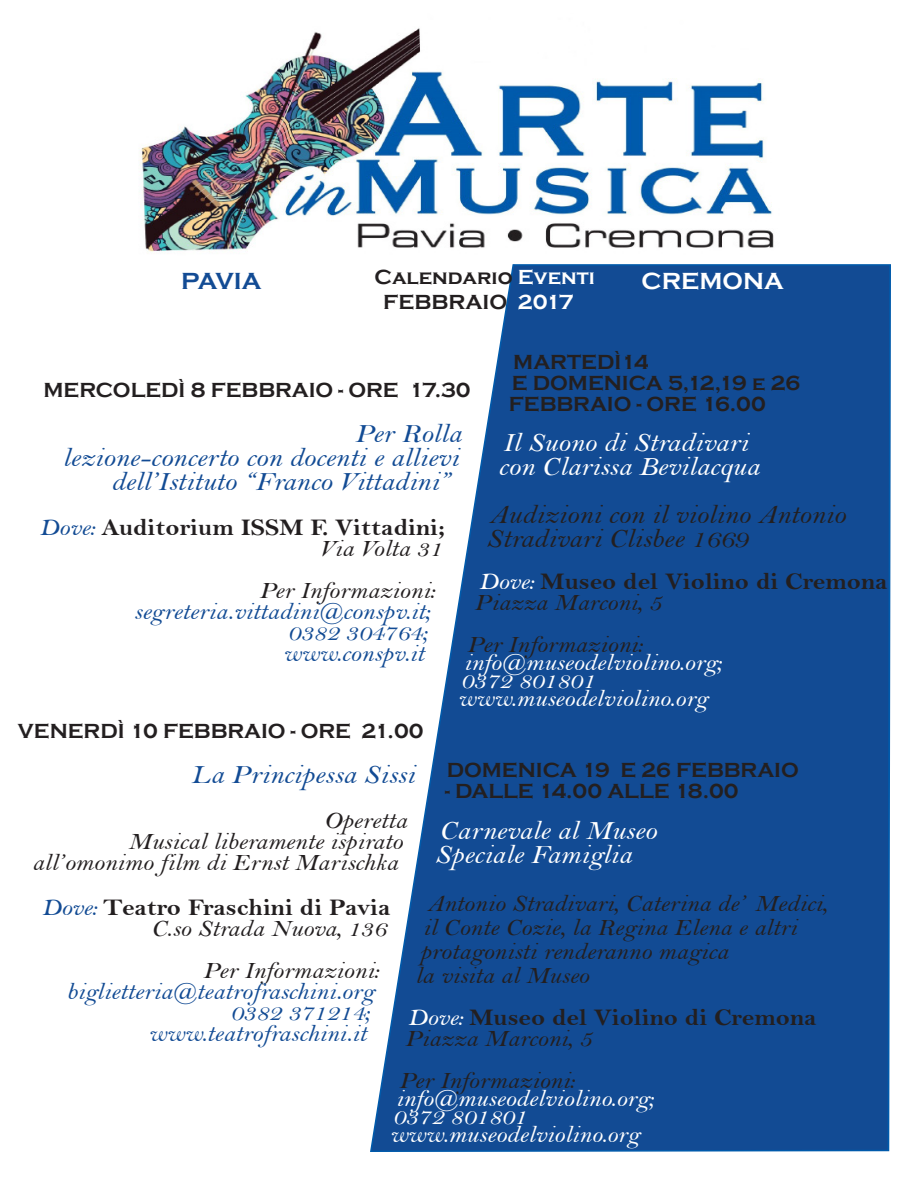
<style>
.page{position:relative;width:918px;height:1188px;background:#fff}
.page>*{position:absolute;margin:0;border:0;box-sizing:border-box;transform-origin:0 0}
.t1{font:27px "Bell MT Italic";color:#124b94;scale:1.09 1}
.t2{font:27px "Bell MT Italic";color:#fff;scale:1.09 1}
.t3{font:27px/24px "Bell MT Italic";color:#231f20;scale:1.09 1}
.t4{font:24px "Bell MT Italic";color:#231f20;scale:1.09 1}
.t5{font:24px/21px "Bell MT Bold";color:#231f20;text-align:right;scale:1.09 1}
.t6{font:24px "Bell MT Italic";color:#124b94;scale:1.09 1}
.t7{font:24px "Bell MT Italic";color:#fff;scale:1.09 1}
.t8{font:700 24px "Copperplate Gothic";color:#fff}
.t9{font:700 24px "Copperplate Gothic";letter-spacing:-.035em;color:#124b94}
.t10{font:700 21px "Copperplate Gothic";color:#231f20}
.s1{color:#fff}
.s2{font-family:"Bell MT Italic";color:#fff}
.s3{font-family:"Bell MT Italic";color:#124b94}
.s4{font-family:"Bell MT Italic"}
</style>
<div class="page">
<svg style="left:370px;top:264px;width:521px;height:888px;background:#3264a3"></svg>
<img style="left:140px;top:28px;width:634px;height:224px">
<p class="t9" style="left:181px;top:268px;width:82px">PAVIA</p>
<p class="t10" style="left:374px;top:265px;width:222px">Calendario <span class="s1">Eventi</span></p>
<p class="t8" style="left:642px;top:268px;width:144px">CREMONA</p>
<p class="t10" style="left:383px;top:291px;width:192px">FEBBRAIO <span class="s1">2017</span></p>
<p class="t10" style="left:513px;top:350px;width:137px">MARTEDÌ14</p>
<p class="t10" style="left:512px;top:371px;width:290px">E DOMENICA 5,12,19 e 26</p>
<p class="t10" style="left:509px;top:392px;width:259px">FEBBRAIO - ORE 16.00</p>
<p class="t2" style="left:503px;top:426px;width:226px">Il Suono di Stradivari</p>
<p class="t2" style="left:498px;top:450px;width:241px">con Clarissa Bevilacqua</p>
<p class="t3" style="left:486px;top:502px;width:331px">Audizioni con il violino Antonio<br>Stradivari Clisbee 1669</p>
<p class="t5" style="left:479px;top:571px;width:377px"><span class="s2">Dove:</span> Museo del Violino di Cremona</p>
<p class="t4" style="left:474px;top:588px;width:173px">Piazza Marconi, 5</p>
<p class="t4" style="left:467px;top:630px;width:163px">Per Informazioni:</p>
<p class="t10" style="left:44px;top:378px;width:429px">MERCOLEDÌ 8 FEBBRAIO - ORE 17.30</p>
<p class="t1" style="left:355px;top:417px;width:100px">Per Rolla</p>
<p class="t1" style="left:62px;top:441px;width:365px">lezione-concerto con docenti e allievi</p>
<p class="t1" style="left:111px;top:465px;width:313px">dell’Istituto “Franco Vittadini”</p>
<p class="t5" style="left:40px;top:517px;width:374px"><span class="s3">Dove:</span> Auditorium ISSM F. Vittadini;<br><span class="s4">Via Volta 31</span></p>
<p class="t4" style="left:259px;top:576px;width:163px">Per Informazioni:</p>
<p class="t6" style="left:134px;top:597px;width:273px">segreteria.vittadini@conspv.it;</p>
<p class="t6" style="left:288px;top:618px;width:129px">0382 304764;</p>
<p class="t6" style="left:283px;top:639px;width:131px">www.conspv.it</p>
<p class="t7" style="left:464px;top:648px;width:238px">info@museodelviolino.org;</p>
<p class="t7" style="left:461px;top:666px;width:125px">0372 801801</p>
<p class="t7" style="left:458px;top:684px;width:231px">www.museodelviolino.org</p>
<p class="t10" style="left:18px;top:720px;width:407px">VENERDÌ 10 FEBBRAIO - ORE 21.00</p>
<p class="t1" style="left:191px;top:759px;width:207px">La Principessa Sissi</p>
<p class="t4" style="left:324px;top:807px;width:78px">Operetta</p>
<p class="t4" style="left:128px;top:828px;width:253px">Musical liberamente ispirato</p>
<p class="t4" style="left:32px;top:849px;width:337px">all’omonimo film di Ernst Marischka</p>
<p class="t5" style="left:42px;top:897px;width:321px"><span class="s3">Dove:</span> Teatro Fraschini di Pavia</p>
<p class="t4" style="left:151px;top:915px;width:217px">C.so Strada Nuova, 136</p>
<p class="t4" style="left:203px;top:957px;width:163px">Per Informazioni:</p>
<p class="t6" style="left:66px;top:978px;width:284px">biglietteria@teatrofraschini.org</p>
<p class="t6" style="left:230px;top:999px;width:129px">0382 371214;</p>
<p class="t6" style="left:149px;top:1020px;width:202px">www.teatrofraschini.it</p>
<p class="t10" style="left:447px;top:759px;width:354px">DOMENICA 19 E 26 FEBBRAIO</p>
<p class="t10" style="left:445px;top:780px;width:295px">- DALLE 14.00 ALLE 18.00</p>
<p class="t2" style="left:439px;top:814px;width:201px">Carnevale al Museo</p>
<p class="t2" style="left:435px;top:838px;width:182px">Speciale Famiglia</p>
<p class="t4" style="left:427px;top:889px;width:369px">Antonio Stradivari, Caterina de’ Medici,</p>
<p class="t4" style="left:423px;top:913px;width:345px">il Conte Cozie, la Regina Elena e altri</p>
<p class="t4" style="left:420px;top:937px;width:285px">protagonisti renderanno magica</p>
<p class="t4" style="left:415px;top:961px;width:161px">la visita al Museo</p>
<p class="t5" style="left:408px;top:1006px;width:377px"><span class="s2">Dove:</span> Museo del Violino di Cremona</p>
<p class="t4" style="left:405px;top:1024px;width:173px">Piazza Marconi, 5</p>
<p class="t4" style="left:399px;top:1066px;width:163px">Per Informazioni:</p>
<p class="t7" style="left:396px;top:1084px;width:238px">info@museodelviolino.org;</p>
<p class="t7" style="left:393px;top:1102px;width:125px">0372 801801</p>
<p class="t7" style="left:390px;top:1120px;width:231px">www.museodelviolino.org</p>
</div>
